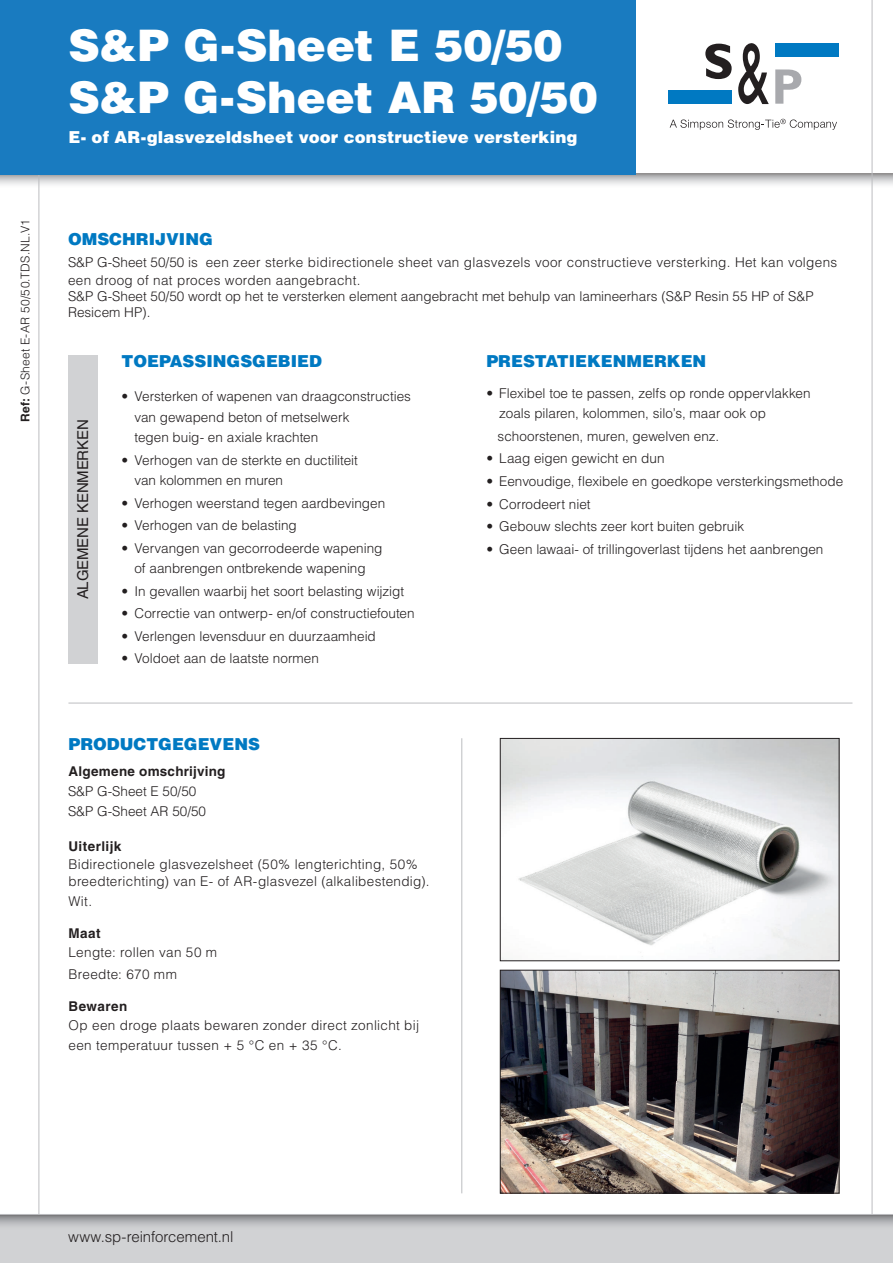
<style>
.page{position:relative;width:893px;height:1263px;background:#fff}
.page>*{position:absolute;margin:0;border:0;box-sizing:border-box;transform-origin:0 0}
.t1{font:900 43.5px/52.2px "Helvetica LT Std";color:#fff}
.t2{font:900 16.5px "Helvetica LT Std";color:#0079c2}
.t3{font:900 16.5px "Helvetica LT Std";letter-spacing:.005em;color:#fff}
.t4{font:300 15px "Helvetica LT Std";letter-spacing:-.005em;color:#231f20}
.t5{font:15px "Helvetica LT Std";letter-spacing:-.01em;color:#231f20}
.t6{font:300 13.5px/20.4px "Helvetica LT Std";letter-spacing:.005em;color:#231f20}
.t7{font:300 13.5px/16.2px "Helvetica LT Std";letter-spacing:.025em;color:#231f20}
.t8{font:700 13.5px "Helvetica LT Std";letter-spacing:.025em;color:#231f20}
.t9{font:300 12px "Helvetica LT Std";letter-spacing:.03em;color:#231f20}
.s1{font-weight:700}
</style>
<div class="page">
<svg style="left:0;top:174px;width:893px;height:15px"></svg>
<div style="left:669px;top:91px;width:63px;height:13px;background:#0079c2"></div>
<div style="left:775px;top:43px;width:63px;height:14px;background:#0079c2"></div>
<svg style="left:705px;top:44px;width:27px;height:35px"></svg>
<svg style="left:738px;top:43px;width:31px;height:61px"></svg>
<svg style="left:775px;top:69px;width:26px;height:35px"></svg>
<svg style="left:670px;top:119px;width:167px;height:11px"></svg>
<hr style="left:872px;top:0;width:1px;height:1239px;background:#bcbdc0">
<hr style="left:39px;top:0;width:1px;height:1263px;background:#bcbdc0">
<div style="left:0;top:0;width:635px;height:174px;background:#197bc0"></div>
<div style="left:68px;top:355px;width:30px;height:308px;background:#d1d2d4"></div>
<hr style="left:461px;top:738px;width:1px;height:455px;background:#bcbdc0">
<hr style="left:68px;top:703px;width:784px;height:1px;background:#bcbdc0">
<div style="left:0;top:1214px;width:893px;height:49px;background:#d1d2d4"></div>
<svg style="left:0;top:1215px;width:893px;height:11px"></svg>
<hr style="left:0;top:1214px;width:893px;height:1px;background:#bcbdc0">
<img style="left:502px;top:740px;width:335px;height:219px">
<div style="left:500px;top:738px;width:339px;height:223px;border:1px solid #231f20"></div>
<img style="left:502px;top:972px;width:335px;height:219px">
<div style="left:500px;top:970px;width:339px;height:223px;border:1px solid #231f20"></div>
<p class="t9" style="left:18px;top:422px;width:205px;rotate:-90deg"><span class="s1">Ref:</span> G-Sheet E-AR 50/50.TDS.NL.V1</p>
<h1 class="t1" style="left:68px;top:18px;width:531px">S&amp;P G-Sheet E 50/50<br>S&amp;P G-Sheet AR 50/50</h1>
<p class="t3" style="left:68px;top:127px;width:511px">E- of AR-glasvezeldsheet voor constructieve versterking</p>
<p class="t2" style="left:68px;top:228px;width:146px">OMSCHRIJVING</p>
<p class="t7" style="left:68px;top:253px;width:771px;line-height:18px">S&amp;P G-Sheet 50/50 is een zeer sterke bidirectionele sheet van glasvezels voor constructieve versterking. Het kan volgens een droog of nat proces worden aangebracht.</p>
<p class="t6" style="left:68px;top:288px;width:747px;line-height:16.2px">S&amp;P G-Sheet 50/50 wordt op het te versterken element aangebracht met behulp van lamineerhars (S&amp;P Resin 55 HP of S&amp;P<br>Resicem HP).</p>
<p class="t5" style="left:74px;top:599px;width:181px;rotate:-90deg">ALGEMENE KENMERKEN</p>
<p class="t2" style="left:121px;top:350px;width:202px">TOEPASSINGSGEBIED</p>
<p class="t6" style="left:134px;top:386px;width:278px;text-indent:-13px">• Versterken of wapenen van draagconstructies van gewapend beton of metselwerk<br>tegen buig- en axiale krachten</p>
<p class="t6" style="left:134px;top:450px;width:225px;text-indent:-13px">• Verhogen van de sterkte en ductiliteit van kolommen en muren</p>
<p class="t6" style="left:121px;top:493px;width:265px">• Verhogen weerstand tegen aardbevingen</p>
<p class="t6" style="left:121px;top:515px;width:177px">• Verhogen van de belasting</p>
<p class="t6" style="left:121px;top:538px;width:262px;text-align:center">• Vervangen van gecorrodeerde wapening of aanbrengen ontbrekende wapening</p>
<p class="t6" style="left:121px;top:581px;width:284px">• In gevallen waarbij het soort belasting wijzigt</p>
<p class="t6" style="left:121px;top:603px;width:295px">• Correctie van ontwerp- en/of constructiefouten</p>
<p class="t6" style="left:121px;top:626px;width:256px">• Verlengen levensduur en duurzaamheid</p>
<p class="t6" style="left:121px;top:648px;width:199px">• Voldoet aan de laatste normen</p>
<p class="t2" style="left:68px;top:733px;width:193px">PRODUCTGEGEVENS</p>
<p class="t8" style="left:68px;top:763px;width:159px">Algemene omschrijving</p>
<p class="t6" style="left:68px;top:782px;width:140px;line-height:19.5px">S&amp;P G-Sheet E 50/50<br>S&amp;P G-Sheet AR 50/50</p>
<p class="t8" style="left:68px;top:838px;width:54px">Uiterlijk</p>
<p class="t7" style="left:68px;top:856px;width:363px">Bidirectionele glasvezelsheet (50% lengterichting, 50% breedterichting) van E- of AR-glasvezel (alkalibestendig).</p>
<p class="t6" style="left:68px;top:891px;width:25px">Wit.</p>
<p class="t8" style="left:68px;top:925px;width:34px">Maat</p>
<p class="t7" style="left:68px;top:940px;width:150px;line-height:22.5px">Lengte: rollen van 50 m<br>Breedte: 670 mm</p>
<p class="t8" style="left:68px;top:998px;width:61px">Bewaren</p>
<p class="t7" style="left:68px;top:1014px;width:352px;line-height:20.4px">Op een droge plaats bewaren zonder direct zonlicht bij een temperatuur tussen + 5 °C en + 35 °C.</p>
<p class="t2" style="left:486px;top:350px;width:221px">PRESTATIEKENMERKEN</p>
<p class="t6" style="left:499px;top:383px;width:313px;text-indent:-13px">• Flexibel toe te passen, zelfs op ronde oppervlakken zoals pilaren, kolommen, silo’s, maar ook op</p>
<p class="t6" style="left:498px;top:426px;width:223px">schoorstenen, muren, gewelven enz.</p>
<p class="t6" style="left:486px;top:448px;width:180px">• Laag eigen gewicht en dun</p>
<p class="t6" style="left:486px;top:471px;width:358px">• Eenvoudige, flexibele en goedkope versterkingsmethode</p>
<p class="t6" style="left:486px;top:493px;width:106px">• Corrodeert niet</p>
<p class="t6" style="left:486px;top:516px;width:259px">• Gebouw slechts zeer kort buiten gebruik</p>
<p class="t6" style="left:486px;top:538px;width:339px">• Geen lawaai- of trillingoverlast tijdens het aanbrengen</p>
<p class="t4" style="left:68px;top:1228px;width:167px">www.sp-reinforcement.nl</p>
</div>
